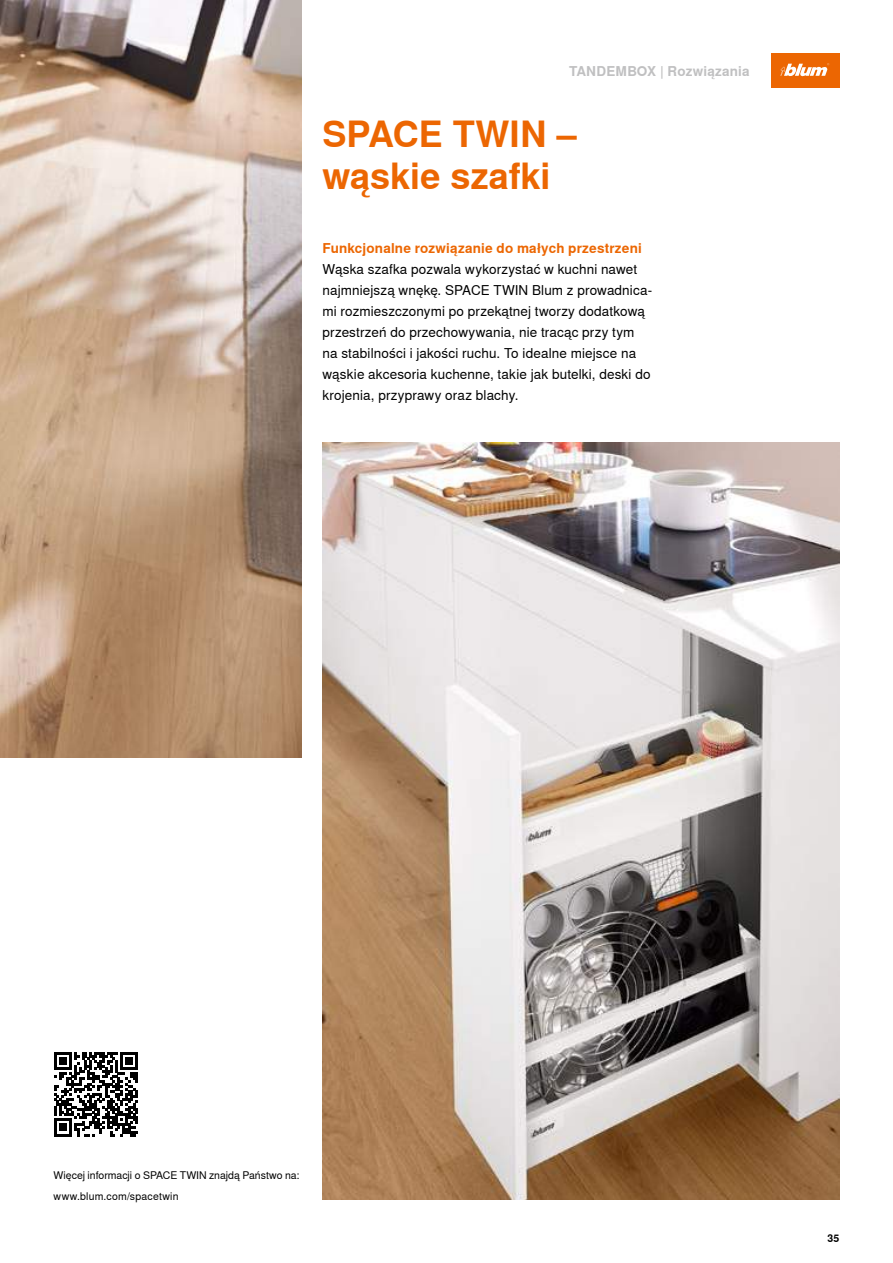
<style>
.page{position:relative;width:893px;height:1263px;background:#fff}
.page>*{position:absolute;margin:0;border:0;box-sizing:border-box;transform-origin:0 0}
.t1{font:700 36px/42.2px "Nimbus Sans Global";letter-spacing:-.005em;color:#ec6602}
.t2{font:13.5px/21px "Nimbus Sans Global";letter-spacing:.01em;color:#000}
.t3{font:700 13.5px "Nimbus Sans Global";letter-spacing:.015em;color:#ec6602}
.t4{font:700 13.5px "Nimbus Sans Global";letter-spacing:.01em;color:#c0c0c1}
.t5{font:10.5px/21px "Nimbus Sans Global";color:#000}
.t6{font:700 10.5px "Nimbus Sans Global";color:#000}
</style>
<div class="page">
<div style="left:771px;top:54px;width:68px;height:34px;background:#ec6602"></div>
<svg style="left:780px;top:63px;width:49px;height:13px"></svg>
<img style="left:323px;top:442px;width:516px;height:758px">
<img style="left:0;top:0;width:301px;height:758px">
<svg style="left:54px;top:1136px;width:82px;height:1px"></svg>
<svg style="left:54px;top:1052px;width:84px;height:84px"></svg>
<p class="t4" style="left:569px;top:63px;width:182px">TANDEMBOX | Rozwiązania</p>
<h1 class="t1" style="left:323px;top:114px;width:256px">SPACE TWIN – wąskie szafki</h1>
<p class="t3" style="left:323px;top:240px;width:321px">Funkcjonalne rozwiązanie do małych przestrzeni</p>
<p class="t2" style="left:323px;top:258px;width:331px">Wąska szafka pozwala wykorzystać w kuchni nawet najmniejszą wnękę. SPACE TWIN Blum z prowadnica&shy;mi rozmieszczonymi po przekątnej tworzy dodatkową przestrzeń do przechowywania, nie tracąc przy tym na stabilności i jakości ruchu. To idealne miejsce na wąskie akcesoria kuchenne, takie jak butelki, deski do krojenia, przyprawy oraz blachy.</p>
<p class="t5" style="left:54px;top:1165px;width:247px">Więcej informacji o SPACE TWIN znajdą Państwo na: www.blum.com/spacetwin</p>
<p class="t6" style="left:827px;top:1232px;width:13px">35</p>
</div>
